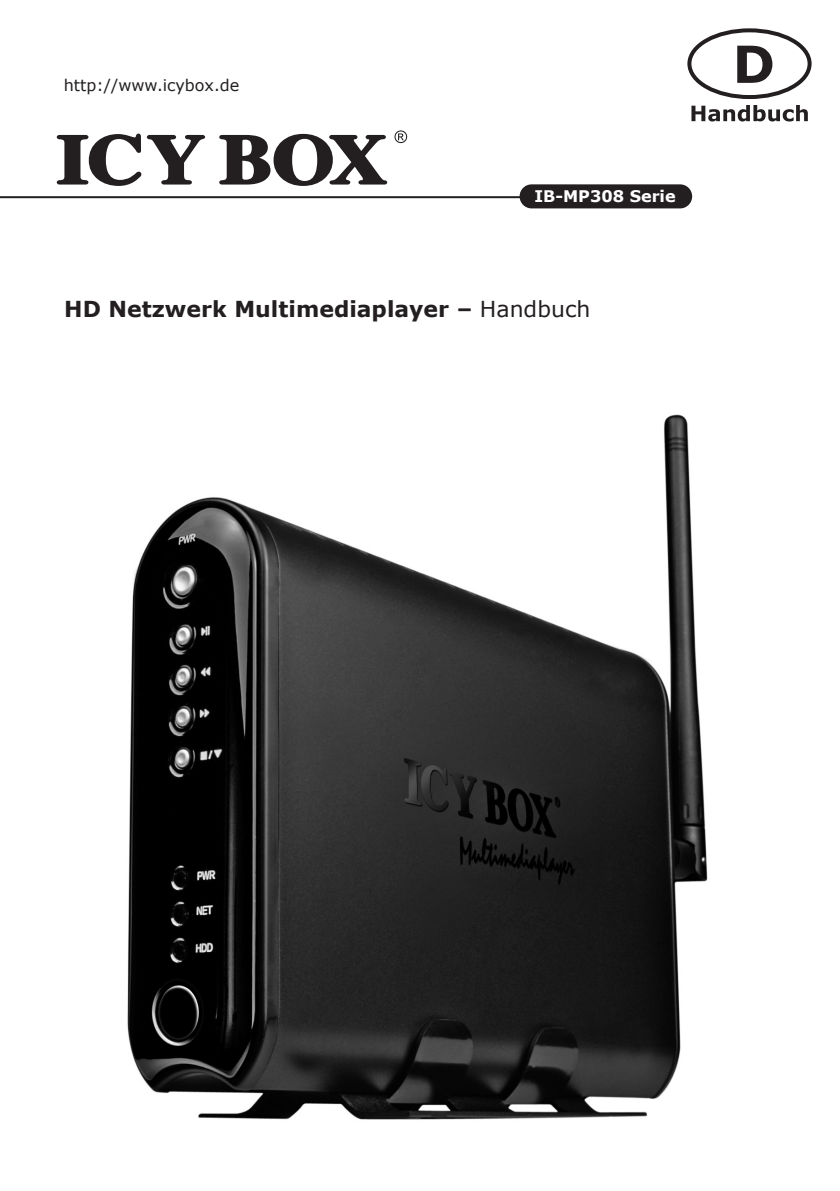
<style>
.page{position:relative;width:840px;height:1191px;background:#fff}
.page>*{position:absolute;margin:0;border:0;box-sizing:border-box;transform-origin:0 0}
.t1{font:700 22px "Verdana";color:#231f20}
.t2{font:16px "Verdana";color:#231f20}
.t3{font:700 16px "Verdana";color:#fff}
.s1{font-weight:400}
</style>
<div class="page">
<hr style="left:0;top:196px;width:669px;height:2px;background:#231f20">
<div style="left:519px;top:184px;width:172px;height:24px;background:#231f20;border-radius:12px"></div>
<img style="left:127px;top:414px;width:581px;height:706px">
<div style="left:687px;top:28px;width:124px;height:71px;border:4px solid #231f20;border-radius:50%"></div>
<svg style="left:737px;top:46px;width:35px;height:37px"></svg>
<svg style="left:691px;top:105px;width:116px;height:16px"></svg>
<svg style="left:57px;top:133px;width:148px;height:53px"></svg>
<svg style="left:219px;top:134px;width:168px;height:52px"></svg>
<svg style="left:394px;top:130px;width:13px;height:13px"></svg>
<p class="t2" style="left:64px;top:75px;width:177px">http://www.icybox.de</p>
<p class="t3" style="left:534px;top:186px;width:143px">IB-MP308 Serie</p>
<p class="t1" style="left:64px;top:295px;width:527px">HD Netzwerk Multimediaplayer – <span class="s1">Handbuch</span></p>
</div>
